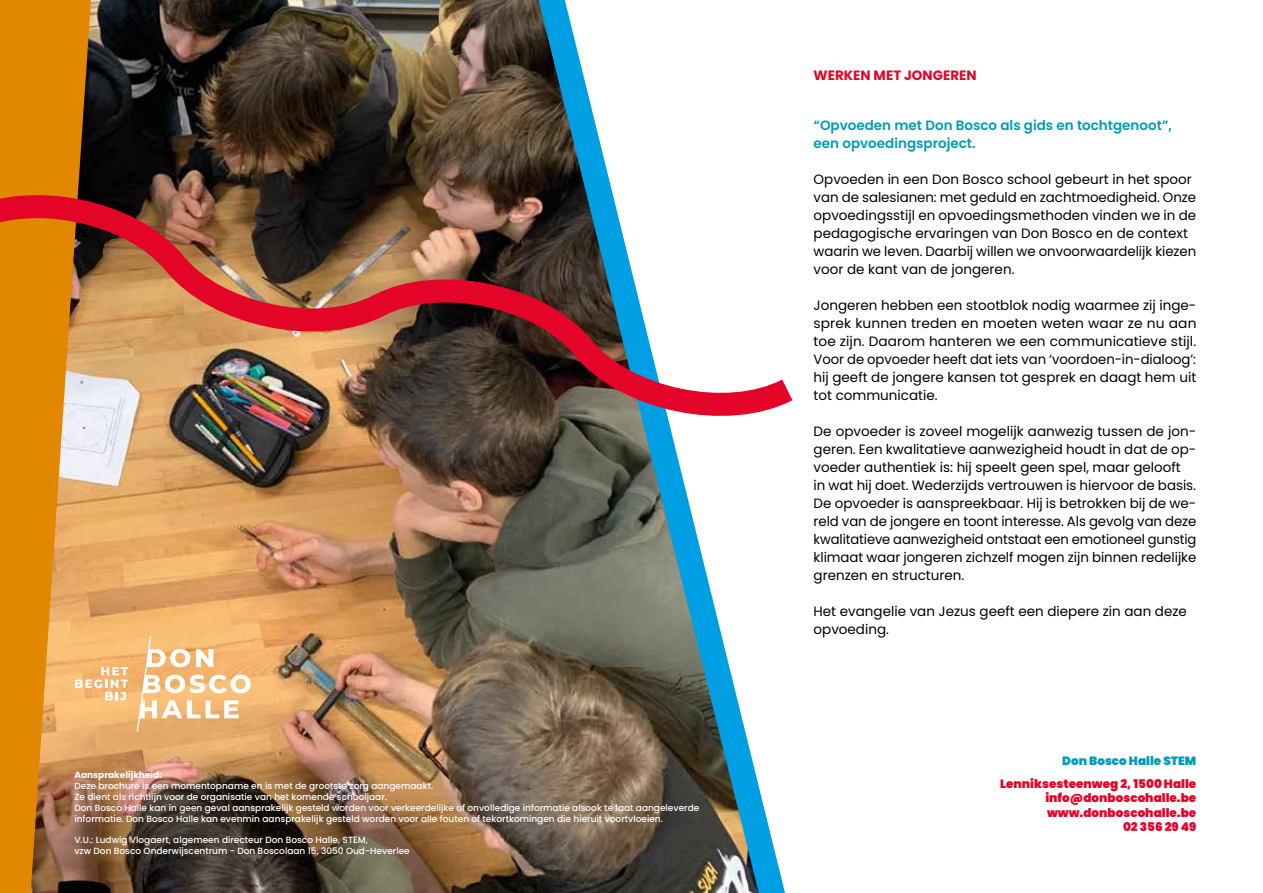
<style>
.page{position:relative;width:1263px;height:893px;background:#fff}
.page>*{position:absolute;margin:0;border:0;box-sizing:border-box;transform-origin:0 0}
.t1{font:13.5px/18px "Poppins";color:#000}
.t2{font:600 13.5px/18px "Poppins";color:#009cb4}
.t3{font:700 13.5px "Poppins";color:#e40428}
.t4{font:900 12px/14.4px "Poppins";color:#e40428;text-align:right}
.t5{font:900 12px "Poppins";color:#009cb4}
.t6{font:500 9px/10.8px "Poppins";color:#fff}
.t7{font:700 9px "Poppins";color:#fff}
</style>
<div class="page">
<img style="left:91px;top:0;width:427px;height:893px">
<svg style="left:91px;top:667px;width:37px;height:33px"></svg>
<svg style="left:137px;top:625px;width:128px;height:106px"></svg>
<svg style="left:518px;top:0;width:267px;height:893px"></svg>
<svg style="left:0;top:0;width:91px;height:893px;background:#d78c22"></svg>
<img style="left:0;top:190px;width:793px;height:242px">
<p class="t7" style="left:74px;top:770px;width:89px">Aansprakelijkheid:</p>
<p class="t6" style="left:74px;top:781px;width:626px">Deze brochure is een momentopname en is met de grootste zorg aangemaakt.<br>Ze dient als richtlijn voor de organisatie van het komende schooljaar.<br>Don Bosco Halle kan in geen geval aansprakelijk gesteld worden voor verkeerdelijke of onvolledige informatie alsook te laat aangeleverde informatie. Don Bosco Halle kan evenmin aansprakelijk gesteld worden voor alle fouten of tekortkomingen die hieruit voortvloeien.</p>
<p class="t6" style="left:74px;top:835px;width:337px">V.U.: Ludwig Vlogaert, algemeen directeur Don Bosco Halle, STEM,<br>vzw Don Bosco Onderwijscentrum - Don Boscolaan 15, 3050 Oud-Heverlee</p>
<p class="t3" style="left:813px;top:67px;width:164px">WERKEN MET JONGEREN</p>
<p class="t2" style="left:813px;top:117px;width:360px">“Opvoeden met Don Bosco als gids en tochtgenoot”, een opvoedingsproject.</p>
<p class="t1" style="left:813px;top:171px;width:384px">Opvoeden in een Don Bosco school gebeurt in het spoor van de salesianen: met geduld en zachtmoedigheid. Onze opvoedingsstijl en opvoedingsmethoden vinden we in de pedagogische ervaringen van Don Bosco en de context waarin we leven. Daarbij willen we onvoorwaardelijk kiezen voor de kant van de jongeren.</p>
<p class="t1" style="left:813px;top:297px;width:384px;text-align:justify">Jongeren hebben een stootblok nodig waarmee zij inge&shy;sprek kunnen treden en moeten weten waar ze nu aan toe zijn. Daarom hanteren we een communicatieve stijl.<br>Voor de opvoeder heeft dat iets van ‘voordoen-in-dialoog’: hij geeft de jongere kansen tot gesprek en daagt hem uit tot communicatie.</p>
<p class="t1" style="left:813px;top:423px;width:384px">De opvoeder is zoveel mogelijk aanwezig tussen de jon&shy;geren. Een kwalitatieve aanwezigheid houdt in dat de op&shy;voeder authentiek is: hij speelt geen spel, maar gelooft<br>in wat hij doet. Wederzijds vertrouwen is hiervoor de basis.<br>De opvoeder is aanspreekbaar. Hij is betrokken bij de we&shy;reld van de jongere en toont interesse. Als gevolg van deze kwalitatieve aanwezigheid ontstaat een emotioneel gunstig klimaat waar jongeren zichzelf mogen zijn binnen redelijke grenzen en structuren.</p>
<p class="t1" style="left:813px;top:603px;width:375px">Het evangelie van Jezus geeft een diepere zin aan deze opvoeding.</p>
<p class="t5" style="left:1062px;top:754px;width:136px">Don Bosco Halle STEM</p>
<p class="t4" style="left:1000px;top:777px;width:198px">Lenniksesteenweg 2, 1500 Halle info@donboscohalle.be www.donboscohalle.be<br>02 356 29 49</p>
</div>
